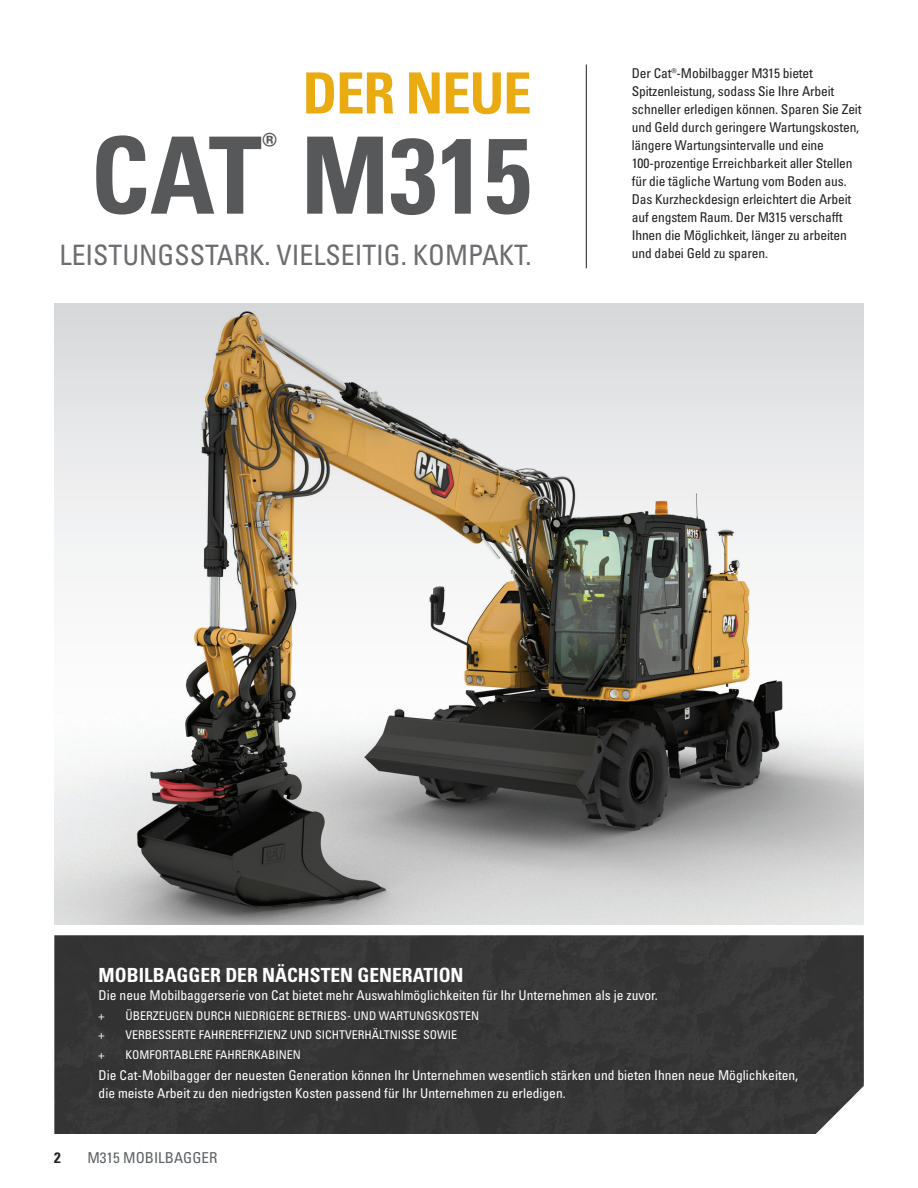
<style>
.page{position:relative;width:918px;height:1188px;background:#fff}
.page>*{position:absolute;margin:0;border:0;box-sizing:border-box;transform-origin:0 0}
.t1{font:106.65px "Univers LTCYR 67 Bold Cond";color:#57585a}
.t2{font:56.85px "Univers LTCYR 67 Bold Cond";letter-spacing:-.02em;color:#eaaa11}
.t3{font:37.8px "Univers LTCYR 67 Bold Cond";color:#57585a}
.t4{font:condensed 28.2px "Univers LTCYR 57";color:#6c6d70}
.t5{font:19.5px "Univers LTCYR 67 Bold Cond";color:#fff}
.t6{font:condensed 15px "Univers LTCYR 57";color:#5d6163}
.t7{font:15px "Univers LTCYR 67 Bold Cond";color:#231f20}
.t8{font:condensed 13.5px/18px "Univers LTCYR 57";letter-spacing:-.01em;color:#231f20}
.t9{font:condensed 13.5px/18px "Univers LTCYR 57";color:#fff}
.t10{font:condensed 12px "Univers LTCYR 57";color:#fff}
</style>
<div class="page">
<svg style="left:54px;top:303px;width:810px;height:621px"></svg>
<div style="left:54px;top:935px;width:810px;height:199px;background:#353536"></div>
<hr style="left:586px;top:64px;width:1px;height:204px;background:#231f20">
<h2 class="t2" style="left:303px;top:58px;width:231px">DER NEUE</h2>
<h3 class="t3" style="left:262px;top:123px;width:17px">®</h3>
<h1 class="t1" style="left:91px;top:110px;width:443px">CAT M315</h1>
<h3 class="t4" style="left:60px;top:237px;width:474px">LEISTUNGSSTARK. VIELSEITIG. KOMPAKT.</h3>
<p class="t8" style="left:632px;top:64px;width:231px">Der Cat®-Mobilbagger M315 bietet Spitzenleistung, sodass Sie Ihre Arbeit schneller erledigen können. Sparen Sie Zeit und Geld durch geringere Wartungskosten, längere Wartungsintervalle und eine 100-prozentige Erreichbarkeit aller Stellen für die tägliche Wartung vom Boden aus.<br>Das Kurzheckdesign erleichtert die Arbeit auf engstem Raum. Der M315 verschafft Ihnen die Möglichkeit, länger zu arbeiten und dabei Geld zu sparen.</p>
<h3 class="t5" style="left:99px;top:963px;width:367px">MOBILBAGGER DER NÄCHSTEN GENERATION</h3>
<p class="t9" style="left:99px;top:986px;width:561px">Die neue Mobilbaggerserie von Cat bietet mehr Auswahlmöglichkeiten für Ihr Unternehmen als je zuvor.</p>
<p class="t10" style="left:99px;top:1008px;width:7px">+</p>
<p class="t10" style="left:126px;top:1008px;width:355px">ÜBERZEUGEN DURCH NIEDRIGERE BETRIEBS- UND WARTUNGSKOSTEN</p>
<p class="t10" style="left:99px;top:1027px;width:7px">+</p>
<p class="t10" style="left:126px;top:1027px;width:333px">VERBESSERTE FAHREREFFIZIENZ UND SICHTVERHÄLTNISSE SOWIE</p>
<p class="t10" style="left:99px;top:1047px;width:7px">+</p>
<p class="t10" style="left:126px;top:1047px;width:177px">KOMFORTABLERE FAHRERKABINEN</p>
<p class="t9" style="left:99px;top:1066px;width:701px">Die Cat-Mobilbagger der neuesten Generation können Ihr Unternehmen wesentlich stärken und bieten Ihnen neue Möglichkeiten, die meiste Arbeit zu den niedrigsten Kosten passend für Ihr Unternehmen zu erledigen.</p>
<p class="t7" style="left:54px;top:1148px;width:8px">2</p>
<p class="t6" style="left:87px;top:1148px;width:131px">M315 MOBILBAGGER</p>
</div>
